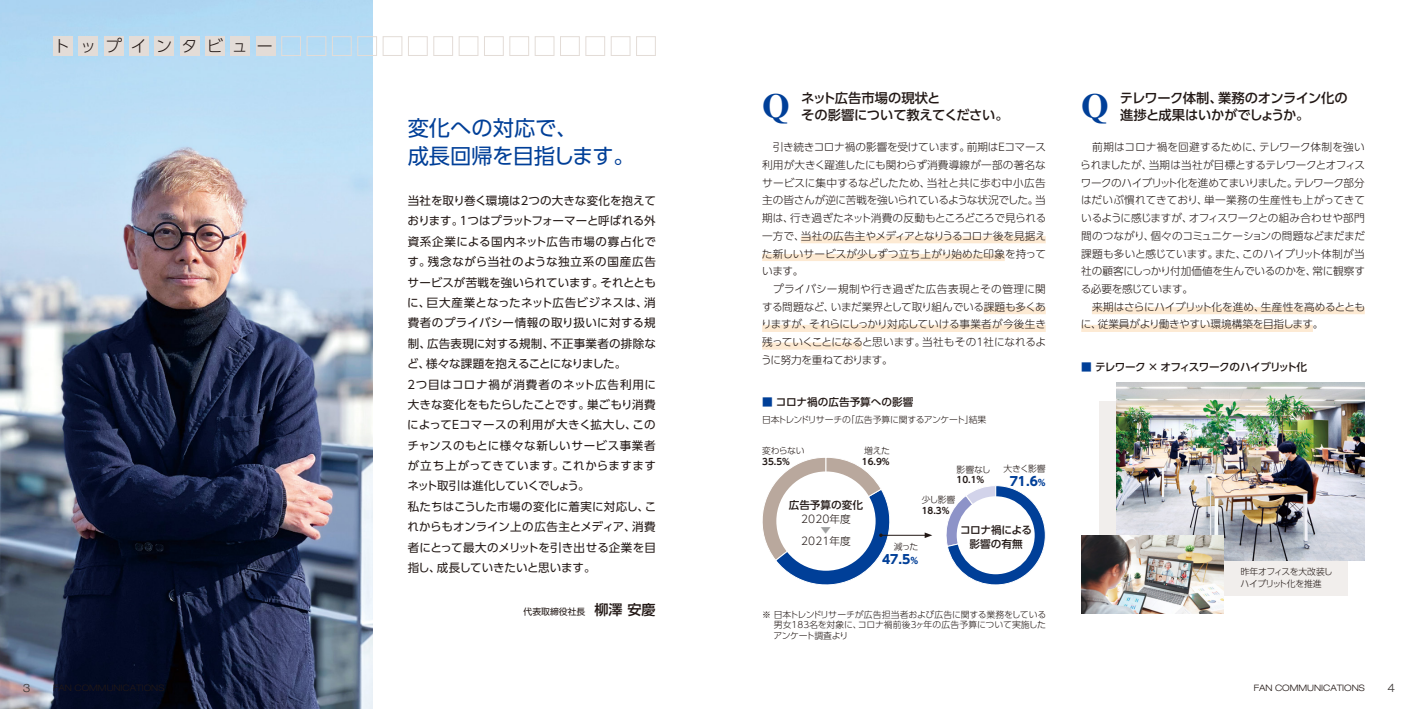
<style>
.page{position:relative;width:1418px;height:709px;background:#fff}
.page>*{position:absolute;margin:0;border:0;box-sizing:border-box;transform-origin:0 0}
.t1{font:700 35.38px "Times New Roman";color:#003f98}
.t2{font:21.25px/28.4px "UD Shin Go Pro";color:#003f98}
.t3{font:300 16px "UD Shin Go Pro";letter-spacing:.585em;color:#221815}
.t4{font:500 13.25px/17.8px "UD Shin Go Pro";letter-spacing:-.025em;color:#221815}
.t5{font:700 12.38px "UD Shin Go Pro";color:#003f98}
.t6{font:11.5px/20.4px "UD Shin Go Pro";letter-spacing:.015em;color:#221815}
.t7{font:300 expanded 11.5px "Helvetica Neue LT Std";color:#3e3a39}
.t8{font:300 10.62px/17.8px "UD Shin Go Pro";letter-spacing:-.015em;color:#221815}
.t9{font:500 10.62px/14.1px "UD Shin Go Pro";letter-spacing:-.015em;color:#221815;text-align:center}
.t10{font:500 10.62px "UD Shin Go Pro";letter-spacing:-.055em;color:#221815}
.t11{font:300 10.62px "UD Shin Go Pro";color:#9fa0a0}
.t12{font:300 8.88px/10.6px "UD Shin Go Pro";letter-spacing:-.03em;color:#221815;text-align:justify}
.t13{font:300 8.88px/12.4px "UD Shin Go Pro";letter-spacing:-.05em;color:#221815}
.t14{font:700 8.88px "UD Shin Go Pro De";color:#221815}
.t15{font:300 expanded 8.88px "Helvetica Neue LT Std";color:#221815}
.t16{font:8.88px "UD Shin Go Pro";color:#221815}
.s1{font-weight:500;font-size:14.12px}
.s2{color:#003f98}
.s3{font-size:8.88px}
</style>
<div class="page">
<div style="left:1098px;top:400px;width:248px;height:195px;background:#f1eeec"></div>
<img style="left:0;top:0;width:372px;height:709px">
<div style="left:800px;top:236px;width:245px;height:7px;background:#fdead3"></div>
<div style="left:762px;top:254px;width:242px;height:7px;background:#fdead3"></div>
<div style="left:983px;top:307px;width:62px;height:7px;background:#fdead3"></div>
<div style="left:762px;top:325px;width:283px;height:7px;background:#fdead3"></div>
<div style="left:762px;top:342px;width:99px;height:8px;background:#fdead3"></div>
<div style="left:1091px;top:307px;width:273px;height:7px;background:#fdead3"></div>
<div style="left:1081px;top:325px;width:231px;height:7px;background:#fdead3"></div>
<div style="left:256px;top:36px;width:20px;height:20px;background:#e3dcd7"></div>
<div style="left:180px;top:36px;width:20px;height:20px;background:#e3dcd7"></div>
<div style="left:104px;top:36px;width:20px;height:20px;background:#e3dcd7"></div>
<div style="left:332px;top:36px;width:20px;height:20px;border:1px solid #e3dcd7"></div>
<div style="left:408px;top:36px;width:20px;height:20px;border:1px solid #e3dcd7"></div>
<div style="left:484px;top:36px;width:20px;height:20px;border:1px solid #e3dcd7"></div>
<div style="left:560px;top:36px;width:20px;height:20px;border:1px solid #e3dcd7"></div>
<div style="left:636px;top:36px;width:20px;height:20px;border:1px solid #e3dcd7"></div>
<div style="left:205px;top:36px;width:20px;height:20px;background:#e3dcd7"></div>
<div style="left:129px;top:36px;width:20px;height:20px;background:#e3dcd7"></div>
<div style="left:53px;top:36px;width:20px;height:20px;background:#e3dcd7"></div>
<div style="left:281px;top:36px;width:20px;height:20px;border:1px solid #e3dcd7"></div>
<div style="left:357px;top:36px;width:20px;height:20px;border:1px solid #e3dcd7"></div>
<div style="left:433px;top:36px;width:20px;height:20px;border:1px solid #e3dcd7"></div>
<div style="left:509px;top:36px;width:20px;height:20px;border:1px solid #e3dcd7"></div>
<div style="left:585px;top:36px;width:20px;height:20px;border:1px solid #e3dcd7"></div>
<div style="left:230px;top:36px;width:20px;height:20px;background:#e3dcd7"></div>
<div style="left:154px;top:36px;width:20px;height:20px;background:#e3dcd7"></div>
<div style="left:78px;top:36px;width:20px;height:20px;background:#e3dcd7"></div>
<div style="left:306px;top:36px;width:20px;height:20px;border:1px solid #e3dcd7"></div>
<div style="left:382px;top:36px;width:20px;height:20px;border:1px solid #e3dcd7"></div>
<div style="left:458px;top:36px;width:20px;height:20px;border:1px solid #e3dcd7"></div>
<div style="left:534px;top:36px;width:20px;height:20px;border:1px solid #e3dcd7"></div>
<div style="left:610px;top:36px;width:20px;height:20px;border:1px solid #e3dcd7"></div>
<svg style="left:946px;top:485px;width:100px;height:100px"></svg>
<div style="left:956px;top:496px;width:78px;height:78px;background:#fff;border-radius:50%"></div>
<hr style="left:881px;top:535px;width:45px;height:1px;background:#221815">
<svg style="left:762px;top:457px;width:136px;height:128px"></svg>
<svg style="left:924px;top:532px;width:8px;height:6px"></svg>
<img style="left:1116px;top:383px;width:248px;height:177px">
<img style="left:1081px;top:535px;width:141px;height:78px">
<h3 class="t3" style="left:54px;top:33px;width:220px">トップインタビュー</h3>
<h2 class="t2" style="left:407px;top:113px;width:228px">変化への対応で、<br>成長回帰を目指します。</h2>
<p class="t6" style="left:405px;top:190px;width:252px">当社を取り巻く環境は２つの大きな変化を抱えております。１つはプラットフォーマーと呼ばれる外資系企業による国内ネット広告市場の寡占化です。残念ながら当社のような独立系の国産広告サービスが苦戦を強いられています。それとともに、巨大産業となったネット広告ビジネスは、消費者のプライバシー情報の取り扱いに対する規制、広告表現に対する規制、不正事業者の排除など、様々な課題を抱えることになりました。<br>２つ目はコロナ禍が消費者のネット広告利用に大きな変化をもたらしたことです。巣ごもり消費によってEコマースの利用が大きく拡大し、このチャンスのもとに様々な新しいサービス事業者が立ち上がってきています。これからますますネット取引は進化していくでしょう。<br>私たちはこうした市場の変化に着実に対応し、これからもオンライン上の広告主とメディア、消費者にとって最大のメリットを引き出せる企業を目指し、成長していきたいと思います。</p>
<p class="t16" style="left:523px;top:604px;width:134px">代表取締役社長　<span class="s1">柳澤 安慶</span></p>
<h1 class="t1" style="left:762px;top:82px;width:29px">Q</h1>
<p class="t4" style="left:801px;top:88px;width:209px">ネット広告市場の現状と<br>その影響について教えてください。</p>
<p class="t8" style="left:761px;top:138px;width:287px">　引き続きコロナ禍の影響を受けています。前期はEコマース利用が大きく躍進したにも関わらず消費導線が一部の著名なサービスに集中するなどしたため、当社と共に歩む中小広告主の皆さんが逆に苦戦を強いられているような状況でした。当期は、行き過ぎたネット消費の反動もところどころで見られる一方で、当社の広告主やメディアとなりうるコロナ後を見据えた新しいサービスが少しずつ立ち上がり始めた印象を持っています。<br>　プライバシー規制や行き過ぎた広告表現とその管理に関する問題など、いまだ業界として取り組んでいる課題も多くありますが、それらにしっかり対応していける事業者が今後生き残っていくことになると思います。当社もその1社になれるように努力を重ねております。</p>
<p class="t9" style="left:762px;top:395px;width:153px"><span class="s2">■</span> コロナ禍の広告予算への影響</p>
<p class="t12" style="left:762px;top:413px;width:226px">日本トレンドリサーチの「広告予算に関するアンケート」結果</p>
<p class="t12" style="left:762px;top:445px;width:44px">変わらない</p>
<p class="t14" style="left:762px;top:454px;width:29px">35.5%</p>
<p class="t12" style="left:864px;top:445px;width:27px">増えた</p>
<p class="t14" style="left:861px;top:454px;width:29px">16.9%</p>
<p class="t12" style="left:956px;top:463px;width:36px">影響なし</p>
<p class="t14" style="left:956px;top:472px;width:29px">10.1%</p>
<p class="t12" style="left:1003px;top:463px;width:44px">大きく影響</p>
<p class="t5" style="left:1009px;top:471px;width:38px">71.6<span class="s3">%</span></p>
<p class="t12" style="left:921px;top:494px;width:35px">少し影響</p>
<p class="t14" style="left:921px;top:503px;width:29px">18.3%</p>
<p class="t9" style="left:788px;top:498px;width:76px">広告予算の変化</p>
<p class="t8" style="left:801px;top:510px;width:51px">2020年度</p>
<p class="t11" style="left:820px;top:521px;width:12px">▼</p>
<p class="t8" style="left:801px;top:531px;width:51px">2021年度</p>
<p class="t9" style="left:960px;top:522px;width:74px">コロナ禍による影響の有無</p>
<p class="t12" style="left:893px;top:541px;width:26px">減った</p>
<p class="t5" style="left:882px;top:549px;width:38px">47.5<span class="s3">%</span></p>
<p class="t12" style="left:773px;top:608px;width:274px;text-indent:-11px">※ 日本トレンドリサーチが広告担当者および広告に関する業務をしている男女183名を対象に、コロナ禍前後3ヶ年の広告予算について実施したアンケート調査より</p>
<h1 class="t1" style="left:1081px;top:82px;width:29px">Q</h1>
<p class="t4" style="left:1119px;top:88px;width:229px">テレワーク体制、業務のオンライン化の進捗と成果はいかがでしょうか。</p>
<p class="t8" style="left:1080px;top:138px;width:286px;text-align:justify">　前期はコロナ禍を回避するために、テレワーク体制を強いられましたが、当期は当社が目標とするテレワークとオフィスワークのハイブリット化を進めてまいりました。テレワーク部分はだいぶ慣れてきており、単一業務の生産性も上がってきているように感じますが、オフィスワークとの組み合わせや部門間のつながり、個々のコミュニケーションの問題などまだまだ課題も多いと感じています。また、このハイブリット体制が当社の顧客にしっかり付加価値を生んでいるのかを、常に観察する必要を感じています。</p>
<p class="t8" style="left:1080px;top:297px;width:286px;text-indent:11px">来期はさらにハイブリット化を進め、生産性を高めるとともに、従業員がより働きやすい環境構築を目指します。</p>
<p class="t10" style="left:1081px;top:358px;width:227px"><span class="s2">■</span> テレワーク × オフィスワークのハイブリット化</p>
<p class="t13" style="left:1240px;top:565px;width:94px">昨年オフィスを大改装しハイブリット化を推進</p>
<p class="t7" style="left:23px;top:680px;width:9px">3</p>
<p class="t15" style="left:1253px;top:682px;width:113px">FAN COMMUNICATIONS</p>
<p class="t7" style="left:1387px;top:680px;width:9px">4</p>
</div>
